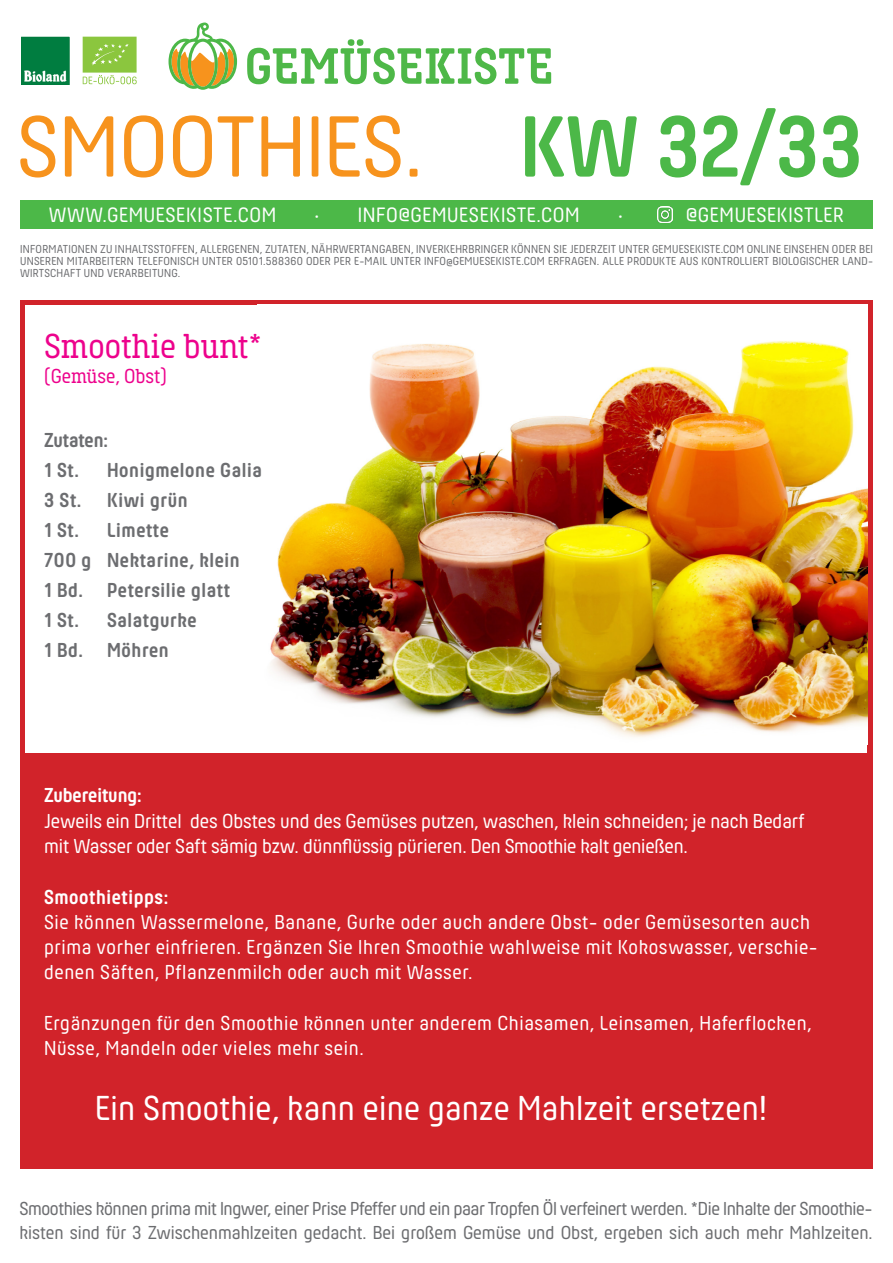
<style>
.page{position:relative;width:893px;height:1263px;background:#fff}
.page>*{position:absolute;margin:0;border:0;box-sizing:border-box;transform-origin:0 0}
.t1{font:90px "Hansom FY";color:#f7931d}
.t2{font:36px "Hansom FY";letter-spacing:.01em;color:#fff}
.t3{font:36px "Hansom Slab FY";color:#ed028c}
.t4{font:21.6px "Hansom FY";letter-spacing:.03em;color:#fff}
.t5{font:21px/25.2px "Hansom FY";letter-spacing:.03em;color:#fff}
.t6{font:21px/25.2px "Hansom FY";color:#fff}
.t7{font:700 21px "Hansom FY";letter-spacing:.03em;color:#6c6d70}
.t8{font:700 21px "Hansom FY";letter-spacing:.03em;color:#fff}
.t9{font:21px "Hansom Slab FY";color:#ed028c}
.t10{font:700 21px "Hansom FY";color:#fff}
.t11{font:700 21px "Hansom FY";color:#6c6d70}
.t12{font:19.5px/23.4px "Hansom FY";letter-spacing:-.02em;color:#6c6d70}
.t13{font:12px/12px "Hansom FY";letter-spacing:.02em;color:#6c6d70;text-align:justify}
.s1{font-weight:700;color:#4cb848}
</style>
<div class="page">
<div style="left:20px;top:300px;width:853px;height:868px;background:#d1232a"></div>
<div style="left:25px;top:305px;width:842px;height:448px;background:#fff"></div>
<img style="left:270px;top:341px;width:597px;height:396px">
<div style="left:20px;top:200px;width:853px;height:29px;background:#4cb848"></div>
<svg style="left:83px;top:37px;width:54px;height:47px;background:#a5d36a"></svg>
<svg style="left:247px;top:39px;width:304px;height:45px"></svg>
<svg style="left:169px;top:23px;width:68px;height:67px"></svg>
<img style="left:21px;top:37px;width:48px;height:48px">
<img style="left:658px;top:207px;width:15px;height:15px">
<p class="t1" style="left:17px;top:95px;width:847px">SMOOTHIES. <span class="s1">KW 32/33</span></p>
<p class="t4" style="left:49px;top:202px;width:229px">WWW.GEMUESEKISTE.COM</p>
<p class="t4" style="left:312px;top:202px;width:269px">· INFO@GEMUESEKISTE.COM</p>
<p class="t4" style="left:615px;top:202px;width:12px">·</p>
<p class="t4" style="left:686px;top:202px;width:159px">@GEMUESEKISTLER</p>
<p class="t13" style="left:20px;top:243px;width:854px">INFORMATIONEN ZU INHALTSSTOFFEN, ALLERGENEN, ZUTATEN, NÄHRWERTANGABEN, INVERKEHRBRINGER KÖNNEN SIE JEDERZEIT UNTER GEMUESEKISTE.COM ONLINE EINSEHEN ODER BEI UNSEREN MITARBEITERN TELEFONISCH UNTER 05101.588360 ODER PER E-MAIL UNTER INFO@GEMUESEKISTE.COM ERFRAGEN. ALLE PRODUKTE AUS KONTROLLIERT BIOLOGISCHER LAND-WIRTSCHAFT UND VERARBEITUNG.</p>
<p class="t3" style="left:44px;top:325px;width:219px">Smoothie bunt*</p>
<p class="t9" style="left:44px;top:364px;width:124px">(Gemüse, Obst)</p>
<p class="t11" style="left:44px;top:428px;width:66px">Zutaten:</p>
<p class="t7" style="left:44px;top:458px;width:36px">1 St.</p>
<p class="t7" style="left:107px;top:458px;width:156px">Honigmelone Galia</p>
<p class="t7" style="left:44px;top:488px;width:145px">3 St. Kiwi grün</p>
<p class="t7" style="left:44px;top:518px;width:36px">1 St.</p>
<p class="t7" style="left:107px;top:518px;width:63px">Limette</p>
<p class="t7" style="left:44px;top:548px;width:197px">700 g Nektarine, klein</p>
<p class="t7" style="left:44px;top:578px;width:187px">1 Bd. Petersilie glatt</p>
<p class="t7" style="left:44px;top:608px;width:36px">1 St.</p>
<p class="t7" style="left:107px;top:608px;width:91px">Salatgurke</p>
<p class="t7" style="left:44px;top:638px;width:126px">1 Bd. Möhren</p>
<p class="t10" style="left:44px;top:783px;width:99px">Zubereitung:</p>
<p class="t6" style="left:44px;top:808px;width:762px">Jeweils ein Drittel des Obstes und des Gemüses putzen, waschen, klein schneiden; je nach Bedarf mit Wasser oder Saft sämig bzw. dünnflüssig pürieren. Den Smoothie kalt genießen.</p>
<p class="t8" style="left:44px;top:884px;width:126px">Smoothietipps:</p>
<p class="t5" style="left:44px;top:909px;width:775px">Sie können Wassermelone, Banane, Gurke oder auch andere Obst- oder Gemüsesorten auch prima vorher einfrieren. Ergänzen Sie Ihren Smoothie wahlweise mit Kokoswasser, verschie&shy;denen Säften, Pflanzenmilch oder auch mit Wasser.</p>
<p class="t5" style="left:44px;top:1010px;width:769px">Ergänzungen für den Smoothie können unter anderem Chiasamen, Leinsamen, Haferflocken,<br>Nüsse, Mandeln oder vieles mehr sein.</p>
<p class="t2" style="left:95px;top:1087px;width:673px">Ein Smoothie, kann eine ganze Mahlzeit ersetzen!</p>
<p class="t12" style="left:19px;top:1197px;width:855px">Smoothies können prima mit Ingwer, einer Prise Pfeffer und ein paar Tropfen Öl verfeinert werden. *Die Inhalte der Smoothie&shy;kisten sind für 3 Zwischenmahlzeiten gedacht. Bei großem Gemüse und Obst, ergeben sich auch mehr Mahlzeiten.</p>
</div>
